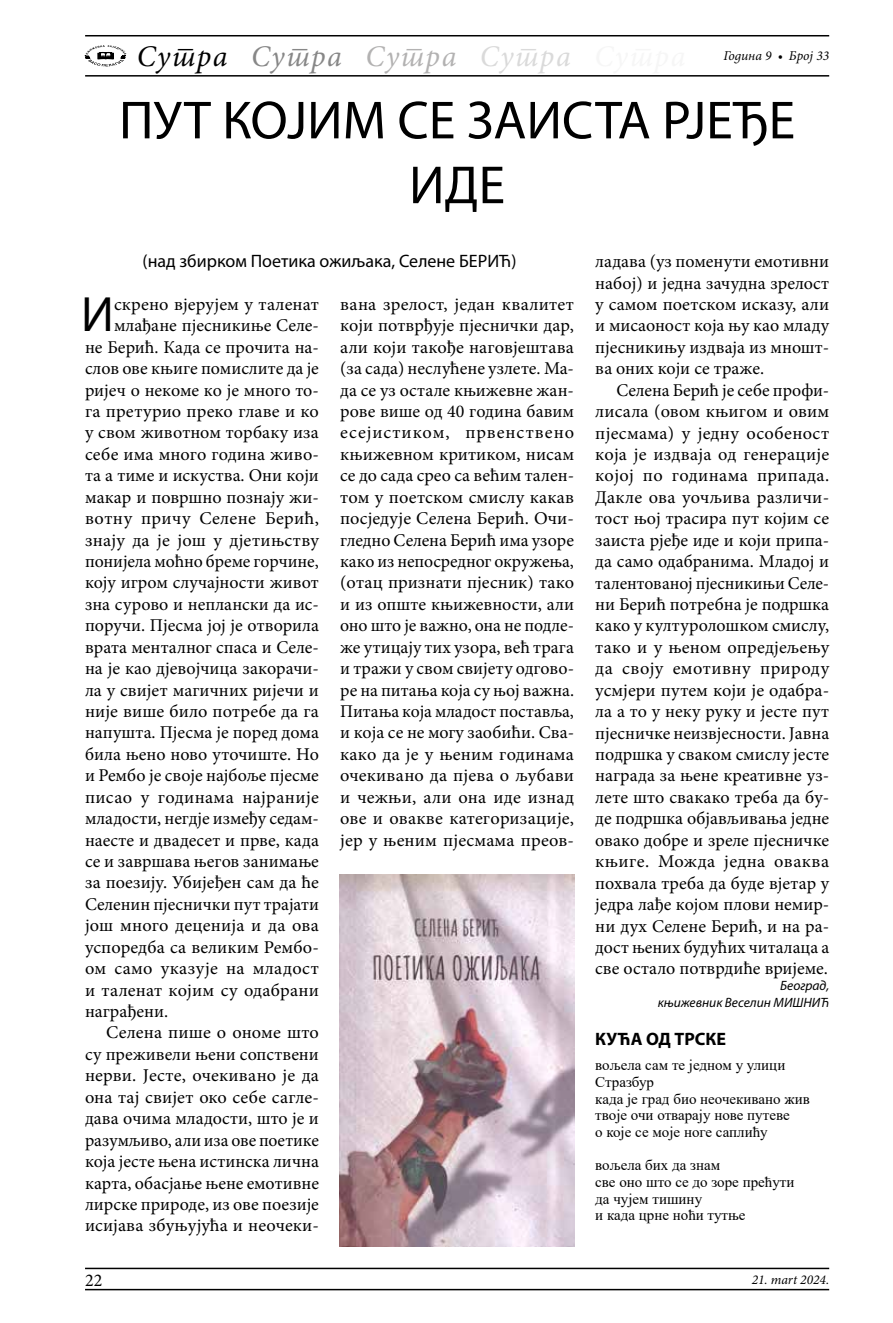
<style>
.page{position:relative;width:893px;height:1323px;background:#fff}
.page>*{position:absolute;margin:0;border:0;box-sizing:border-box;transform-origin:0 0}
.t1{font:54px/64.8px "Myriad Pro";color:#000;text-align:center}
.t2{font:49.8px "Myriad Pro";color:#000}
.t3{font:italic 30px "Minion Pro";letter-spacing:.05em;color:#000}
.t4{font:18px/21.5px "Minion Pro";color:#000;text-align:justify}
.t5{font:18px "Minion Pro";letter-spacing:.02em;color:#000}
.t6{font:18px "Myriad Pro";color:#000}
.t7{font:700 18px "Myriad Pro";color:#000}
.t8{font:15px/16.6px "Times New Roman";color:#000}
.t9{font:italic 13.5px/16px "Myriad Pro";color:#000;text-align:right}
.t10{font:italic 13.5px "Minion Pro";color:#000}
.s1{color:#878787}
.s2{color:#b3b2b2}
.s3{color:#dadada}
.s4{color:#f6f6f6}
</style>
<div class="page">
<svg style="left:85px;top:45px;width:41px;height:21px"></svg>
<hr style="left:85px;top:75px;width:744px;height:2px;background:#000">
<hr style="left:85px;top:35px;width:744px;height:1px;background:#000">
<hr style="left:85px;top:1288px;width:744px;height:2px;background:#000">
<hr style="left:85px;top:1267px;width:744px;height:2px;background:#000">
<img style="left:339px;top:874px;width:235px;height:372px">
<h3 class="t3" style="left:137px;top:36px;width:550px">Сутра <span class="s1">Сутра</span> <span class="s2">Сутра</span> <span class="s3">Сутра</span> <span class="s4">Сутра</span></h3>
<p class="t10" style="left:723px;top:46px;width:107px">Година 9 • Број 33</p>
<h1 class="t1" style="left:119px;top:87px;width:678px">ПУТ КОЈИМ СЕ ЗАИСТА РЈЕЂЕ<br>ИДЕ</h1>
<p class="t6" style="left:143px;top:250px;width:375px">(над збирком Поетика ожиљака, Селене БЕРИЋ)</p>
<h2 class="t2" style="left:81px;top:284px;width:34px">И</h2>
<p class="t4" style="left:114px;top:293px;width:206px">скрено вјерујем у таленат</p>
<p class="t4" style="left:114px;top:315px;width:206px">млађане пјесникиње Селе-</p>
<p class="t4" style="left:85px;top:336px;width:235px">не Берић. Када се прочита на-</p>
<p class="t4" style="left:85px;top:358px;width:235px">слов ове књиге помислите да је</p>
<p class="t4" style="left:85px;top:379px;width:235px">ријеч о некоме ко је много то-</p>
<p class="t4" style="left:85px;top:400px;width:235px">га претурио преко главе и ко</p>
<p class="t4" style="left:85px;top:422px;width:235px">у свом животном торбаку иза</p>
<p class="t4" style="left:85px;top:443px;width:235px">себе има много година живо-</p>
<p class="t4" style="left:85px;top:465px;width:235px">та а тиме и искуства. Они који</p>
<p class="t4" style="left:85px;top:486px;width:235px">макар и површно познају жи-</p>
<p class="t5" style="left:85px;top:506px;width:235px">вотну причу Селене Берић,</p>
<p class="t4" style="left:85px;top:529px;width:235px">знају да је још у дјетињству</p>
<p class="t4" style="left:85px;top:550px;width:235px">понијела моћно бреме горчине,</p>
<p class="t4" style="left:85px;top:572px;width:235px">коју игром случајности живот</p>
<p class="t4" style="left:85px;top:593px;width:235px">зна сурово и неплански да ис-</p>
<p class="t4" style="left:85px;top:615px;width:235px">поручи. Пјесма јој је отворила</p>
<p class="t4" style="left:85px;top:636px;width:235px">врата менталног спаса и Селе-</p>
<p class="t4" style="left:85px;top:657px;width:235px">на је као дјевојчица закорачи-</p>
<p class="t4" style="left:85px;top:679px;width:235px">ла у свијет магичних ријечи и</p>
<p class="t4" style="left:85px;top:700px;width:235px">није више било потребе да га</p>
<p class="t4" style="left:85px;top:722px;width:235px">напушта. Пјесма је поред дома</p>
<p class="t4" style="left:85px;top:743px;width:235px">била њено ново уточиште. Но</p>
<p class="t4" style="left:85px;top:765px;width:235px">и Рембо је своје најбоље пјесме</p>
<p class="t5" style="left:85px;top:785px;width:235px">писао у годинама најраније</p>
<p class="t4" style="left:85px;top:807px;width:235px">младости, негдје између седам-</p>
<p class="t4" style="left:85px;top:829px;width:235px">наесте и двадесет и прве, када</p>
<p class="t4" style="left:85px;top:850px;width:235px">се и завршава његов занимање</p>
<p class="t4" style="left:85px;top:872px;width:235px">за поезију. Убијеђен сам да ће</p>
<p class="t4" style="left:85px;top:893px;width:235px">Селенин пјеснички пут трајати</p>
<p class="t4" style="left:85px;top:915px;width:235px">још много деценија и да ова</p>
<p class="t4" style="left:85px;top:936px;width:235px">успоредба са великим Рембо-</p>
<p class="t5" style="left:85px;top:956px;width:235px">ом само указује на младост</p>
<p class="t4" style="left:85px;top:979px;width:235px">и таленат којим су одабрани</p>
<p class="t4" style="left:85px;top:1000px;width:85px">награђени.</p>
<p class="t4" style="left:106px;top:1022px;width:214px">Селена пише о ономе што</p>
<p class="t4" style="left:85px;top:1043px;width:235px">су преживели њени сопствени</p>
<p class="t4" style="left:85px;top:1064px;width:235px">нерви. Јесте, очекивано је да</p>
<p class="t4" style="left:85px;top:1086px;width:235px">она тај свијет око себе сагле-</p>
<p class="t4" style="left:85px;top:1107px;width:235px">дава очима младости, што је и</p>
<p class="t4" style="left:85px;top:1129px;width:235px">разумљиво, али иза ове поетике</p>
<p class="t4" style="left:85px;top:1150px;width:235px">која јесте њена истинска лична</p>
<p class="t4" style="left:85px;top:1172px;width:235px">карта, обасјање њене емотивне</p>
<p class="t4" style="left:85px;top:1193px;width:235px">лирске природе, из ове поезије</p>
<p class="t4" style="left:85px;top:1214px;width:235px">исијава збуњујућа и неочеки-</p>
<p class="t4" style="left:340px;top:293px;width:235px">вана зрелост, један квалитет који потврђује пјеснички дар, али који такође наговјештава (за сада) неслућене узлете. Ма&shy;да се уз остале књижевне жан&shy;рове више од 40 година бавим есејистиком, првенствено књижевном критиком, нисам се до сада срео са већим тален&shy;том у поетском смислу какав посједује Селена Берић. Очи&shy;гледно Селена Берић има узоре како из непосредног окружења, (отац признати пјесник) тако и из опште књижевности, али оно што је важно, она не подле&shy;же утицају тих узора, већ трага и тражи у свом свијету одгово&shy;ре на питања која су њој важна.<br>Питања која младост поставља, и која се не могу заобићи. Сва&shy;како да је у њеним годинама очекивано да пјева о љубави и чежњи, али она иде изнад ове и овакве категоризације, јер у њеним пјесмама преов-</p>
<p class="t4" style="left:595px;top:251px;width:235px">ладава (уз поменути емотивни набој) и једна зачудна зрелост у самом поетском исказу, али и мисаоност која њу као младу пјесникињу издваја из мношт&shy;ва оних који се траже.</p>
<p class="t4" style="left:595px;top:379px;width:235px;text-indent:21px">Селена Берић је себе профи&shy;лисала (овом књигом и овим пјесмама) у једну особеност која је издваја од генерације којој по годинама припада.<br>Дакле ова уочљива различи&shy;тост њој трасира пут којим се заиста рјеђе иде и који припа&shy;да само одабранима. Младој и талентованој пјесникињи Селе&shy;ни Берић потребна је подршка како у културолошком смислу, тако и у њеном опредјељењу да своју емотивну природу усмјери путем који је одабра&shy;ла а то у неку руку и јесте пут пјесничке неизвјесности. Јавна подршка у сваком смислу јесте награда за њене креативне уз&shy;лете што свакако треба да бу&shy;де подршка објављивања једне овако добре и зреле пјесничке књиге. Можда једна оваква похвала треба да буде вјетар у једра лађе којом плови немир&shy;ни дух Селене Берић, и на ра&shy;дост њених будућих читалаца а све остало потврдиће вријеме.</p>
<p class="t9" style="left:658px;top:977px;width:173px">Београд,<br>књижевник Веселин МИШНИЋ</p>
<p class="t7" style="left:595px;top:1027px;width:132px">КУЋА ОД ТРСКЕ</p>
<p class="t8" style="left:595px;top:1056px;width:216px">вољела сам те једном у улици<br>Стразбур<br>када је град био неочекивано жив твоје очи отварају нове путеве<br>о које се моје ноге саплићу</p>
<p class="t8" style="left:595px;top:1156px;width:201px">вољела бих да знам<br>све оно што се до зоре прећути да чујем тишину<br>и када црне ноћи тутње</p>
<p class="t4" style="left:85px;top:1269px;width:19px">22</p>
<p class="t10" style="left:752px;top:1270px;width:79px">21. mart 2024.</p>
</div>
